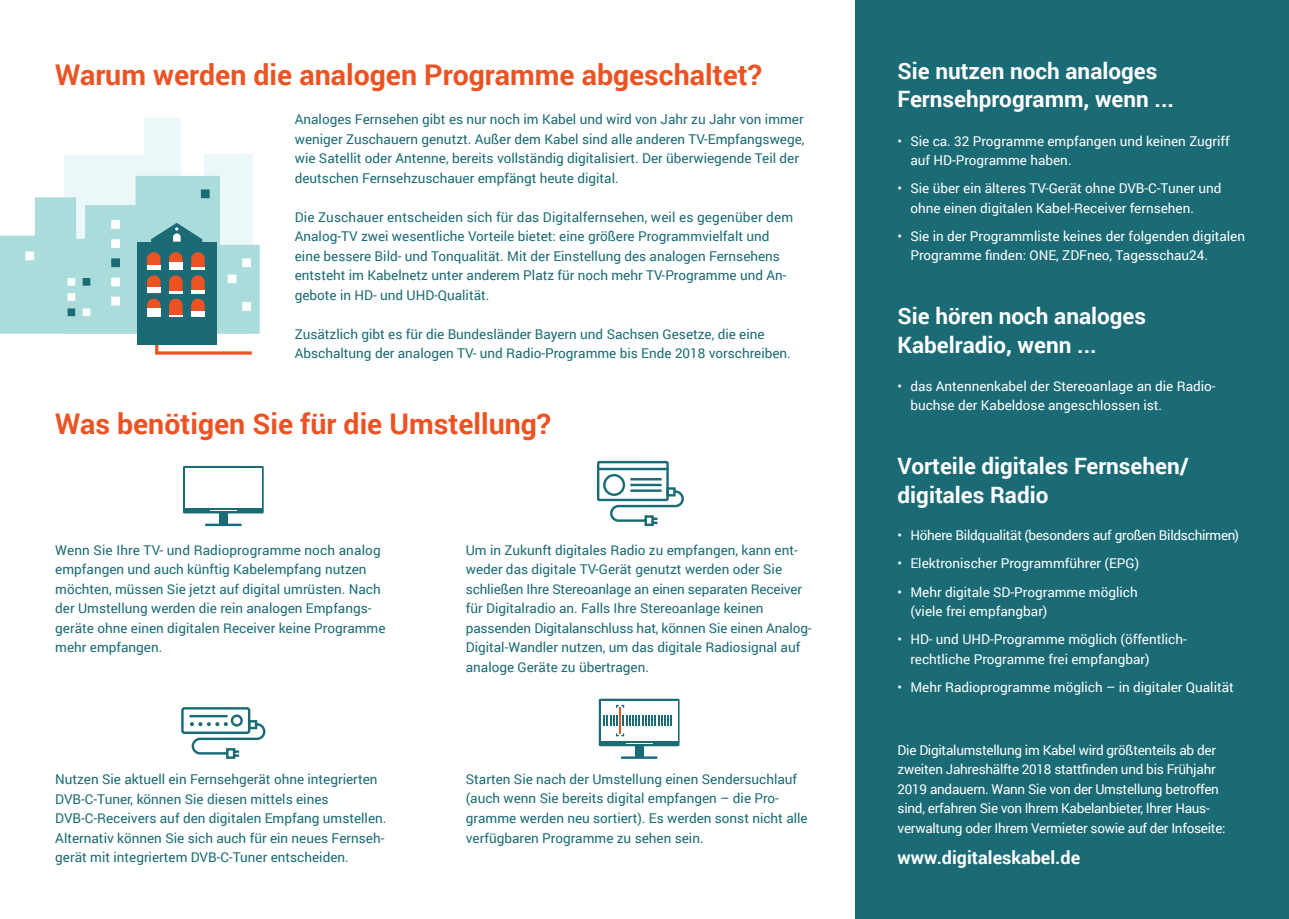
<style>
.page{position:relative;width:1289px;height:919px;background:#fff}
.page>*{position:absolute;margin:0;border:0;box-sizing:border-box;transform-origin:0 0}
.t1{font:700 28.5px "Roboto";color:#ec5323}
.t2{font:700 22.5px/28.5px "Roboto";color:#fff}
.t3{font:700 18px "Roboto";color:#fff}
.t4{font:13.5px/19.5px "Roboto";color:#1a6b75}
.t5{font:13.5px/19.5px "Roboto";color:#fff}
.t6{font:13.5px/19.5px "Roboto";letter-spacing:-.02em;color:#fff}
</style>
<div class="page">
<svg style="left:155px;top:341px;width:97px;height:13px"></svg>
<div style="left:137px;top:242px;width:79px;height:102px;background:#1a6b75"></div>
<svg style="left:0;top:118px;width:260px;height:216px"></svg>
<div style="left:191px;top:311px;width:14px;height:5px;background:#fff"></div>
<div style="left:201px;top:189px;width:9px;height:9px;background:#1a6b75"></div>
<div style="left:242px;top:258px;width:9px;height:9px;background:#fff"></div>
<div style="left:228px;top:274px;width:8px;height:9px;background:#fff"></div>
<div style="left:242px;top:302px;width:9px;height:9px;background:#fff"></div>
<div style="left:25px;top:251px;width:9px;height:9px;background:#fff"></div>
<div style="left:111px;top:220px;width:9px;height:9px;background:#fff"></div>
<div style="left:111px;top:239px;width:9px;height:9px;background:#fff"></div>
<div style="left:111px;top:258px;width:9px;height:9px;background:#1a6b75"></div>
<div style="left:111px;top:277px;width:9px;height:9px;background:#fff"></div>
<div style="left:111px;top:297px;width:9px;height:8px;background:#fff"></div>
<div style="left:68px;top:308px;width:7px;height:8px;background:#1a6b75"></div>
<div style="left:83px;top:308px;width:7px;height:8px;background:#fff"></div>
<div style="left:67px;top:278px;width:8px;height:8px;background:#fff"></div>
<div style="left:68px;top:293px;width:7px;height:8px;background:#fff"></div>
<div style="left:83px;top:278px;width:7px;height:8px;background:#1a6b75"></div>
<div style="left:181px;top:707px;width:69px;height:27px;border:2px solid #1a6b75;border-radius:2px"></div>
<div style="left:231px;top:714px;width:12px;height:12px;border:2px solid #1a6b75;border-radius:50%"></div>
<hr style="left:189px;top:715px;width:38px;height:2px;background:#1a6b75">
<svg style="left:190px;top:718px;width:76px;height:41px"></svg>
<hr style="left:621px;top:756px;width:36px;height:2px;background:#1a6b75">
<div style="left:635px;top:745px;width:8px;height:12px;background:#1a6b75"></div>
<svg style="left:598px;top:698px;width:81px;height:48px"></svg>
<div style="left:601px;top:700px;width:76px;height:40px;background:#fff"></div>
<svg style="left:603px;top:704px;width:69px;height:39px"></svg>
<hr style="left:205px;top:523px;width:36px;height:3px;background:#1a6b75">
<div style="left:219px;top:512px;width:8px;height:12px;background:#1a6b75"></div>
<div style="left:183px;top:466px;width:81px;height:47px;background:#1a6b75"></div>
<div style="left:185px;top:468px;width:77px;height:39px;background:#fff"></div>
<svg style="left:210px;top:510px;width:26px;height:1px"></svg>
<div style="left:855px;top:0;width:433px;height:918px;background:#1a6b75"></div>
<svg style="left:609px;top:486px;width:75px;height:41px"></svg>
<div style="left:597px;top:461px;width:71px;height:40px;border:2px solid #1a6b75"></div>
<div style="left:603px;top:474px;width:22px;height:22px;border:2px solid #1a6b75;border-radius:50%"></div>
<hr style="left:630px;top:478px;width:31px;height:2px;background:#1a6b75">
<hr style="left:630px;top:483px;width:31px;height:3px;background:#1a6b75">
<hr style="left:630px;top:489px;width:31px;height:3px;background:#1a6b75">
<hr style="left:598px;top:468px;width:69px;height:2px;background:#1a6b75">
<h1 class="t1" style="left:55px;top:55px;width:708px">Warum werden die analogen Programme abgeschaltet?</h1>
<p class="t4" style="left:295px;top:109px;width:511px">Analoges Fernsehen gibt es nur noch im Kabel und wird von Jahr zu Jahr von immer weniger Zuschauern genutzt. Außer dem Kabel sind alle anderen TV-Empfangswege, wie Satellit oder Antenne, bereits vollständig digitalisiert. Der überwiegende Teil der deutschen Fernsehzuschauer empfängt heute digital.</p>
<p class="t4" style="left:295px;top:207px;width:500px">Die Zuschauer entscheiden sich für das Digitalfernsehen, weil es gegenüber dem Analog-TV zwei wesentliche Vorteile bietet: eine größere Programmvielfalt und eine bessere Bild- und Tonqualität. Mit der Einstellung des analogen Fernsehens entsteht im Kabelnetz unter anderem Platz für noch mehr TV-Programme und An&shy;gebote in HD- und UHD-Qualität.</p>
<p class="t4" style="left:295px;top:324px;width:497px">Zusätzlich gibt es für die Bundesländer Bayern und Sachsen Gesetze, die eine<br>Abschaltung der analogen TV- und Radio-Programme bis Ende 2018 vorschreiben.</p>
<h1 class="t1" style="left:55px;top:403px;width:497px">Was benötigen Sie für die Umstellung?</h1>
<p class="t4" style="left:55px;top:539px;width:332px">Wenn Sie Ihre TV- und Radioprogramme noch analog empfangen und auch künftig Kabelempfang nutzen möchten, müssen Sie jetzt auf digital umrüsten. Nach der Umstellung werden die rein analogen Empfangs&shy;geräte ohne einen digitalen Receiver keine Programme mehr empfangen.</p>
<p class="t4" style="left:466px;top:539px;width:347px">Um in Zukunft digitales Radio zu empfangen, kann ent&shy;weder das digitale TV-Gerät genutzt werden oder Sie schließen Ihre Stereoanlage an einen separaten Receiver für Digitalradio an. Falls Ihre Stereoanlage keinen passenden Digitalanschluss hat, können Sie einen Analog-Digital-Wandler nutzen, um das digitale Radiosignal auf analoge Geräte zu übertragen.</p>
<p class="t4" style="left:55px;top:768px;width:333px">Nutzen Sie aktuell ein Fernsehgerät ohne integrierten DVB-C-Tuner, können Sie diesen mittels eines DVB-C-Receivers auf den digitalen Empfang umstellen.<br>Alternativ können Sie sich auch für ein neues Fernseh&shy;gerät mit integriertem DVB-C-Tuner entscheiden.</p>
<p class="t4" style="left:466px;top:768px;width:343px">Starten Sie nach der Umstellung einen Sendersuchlauf (auch wenn Sie bereits digital empfangen – die Pro&shy;gramme werden neu sortiert). Es werden sonst nicht alle verfügbaren Programme zu sehen sein.</p>
<h2 class="t2" style="left:897px;top:56px;width:278px">Sie nutzen noch analoges<br>Fernsehprogramm, wenn ...</h2>
<p class="t5" style="left:910px;top:130px;width:321px;text-indent:-13px">• Sie ca. 32 Programme empfangen und keinen Zugriff auf HD-Programme haben.</p>
<p class="t5" style="left:910px;top:178px;width:313px;text-indent:-13px">• Sie über ein älteres TV-Gerät ohne DVB-C-Tuner und ohne einen digitalen Kabel-Receiver fernsehen.</p>
<p class="t5" style="left:910px;top:225px;width:336px;text-indent:-13px">• Sie in der Programmliste keines der folgenden digitalen<br>Programme finden: ONE, ZDFneo, Tagesschau24.</p>
<h2 class="t2" style="left:897px;top:301px;width:250px">Sie hören noch analoges<br>Kabelradio, wenn ...</h2>
<p class="t5" style="left:910px;top:376px;width:307px;text-indent:-13px">• das Antennenkabel der Stereoanlage an die Radio&shy;buchse der Kabeldose angeschlossen ist.</p>
<h2 class="t2" style="left:897px;top:451px;width:293px">Vorteile digitales Fernsehen/ digitales Radio</h2>
<p class="t6" style="left:897px;top:525px;width:343px">• Höhere Bildqualität (besonders auf großen Bildschirmen)</p>
<p class="t5" style="left:897px;top:553px;width:243px">• Elektronischer Programmführer (EPG)</p>
<p class="t5" style="left:910px;top:581px;width:229px;text-indent:-13px">• Mehr digitale SD-Programme möglich (viele frei empfangbar)</p>
<p class="t5" style="left:910px;top:629px;width:278px;text-indent:-13px">• HD- und UHD-Programme möglich (öffentlich&shy;rechtliche Programme frei empfangbar)</p>
<p class="t5" style="left:897px;top:676px;width:338px">• Mehr Radioprogramme möglich – in digitaler Qualität</p>
<p class="t6" style="left:897px;top:739px;width:329px">Die Digitalumstellung im Kabel wird größtenteils ab der zweiten Jahreshälfte 2018 stattfinden und bis Frühjahr 2019 andauern. Wann Sie von der Umstellung betroffen sind, erfahren Sie von Ihrem Kabelanbieter, Ihrer Haus&shy;verwaltung oder Ihrem Vermieter sowie auf der Infoseite:</p>
<h3 class="t3" style="left:897px;top:845px;width:184px">www.digitaleskabel.de</h3>
</div>
